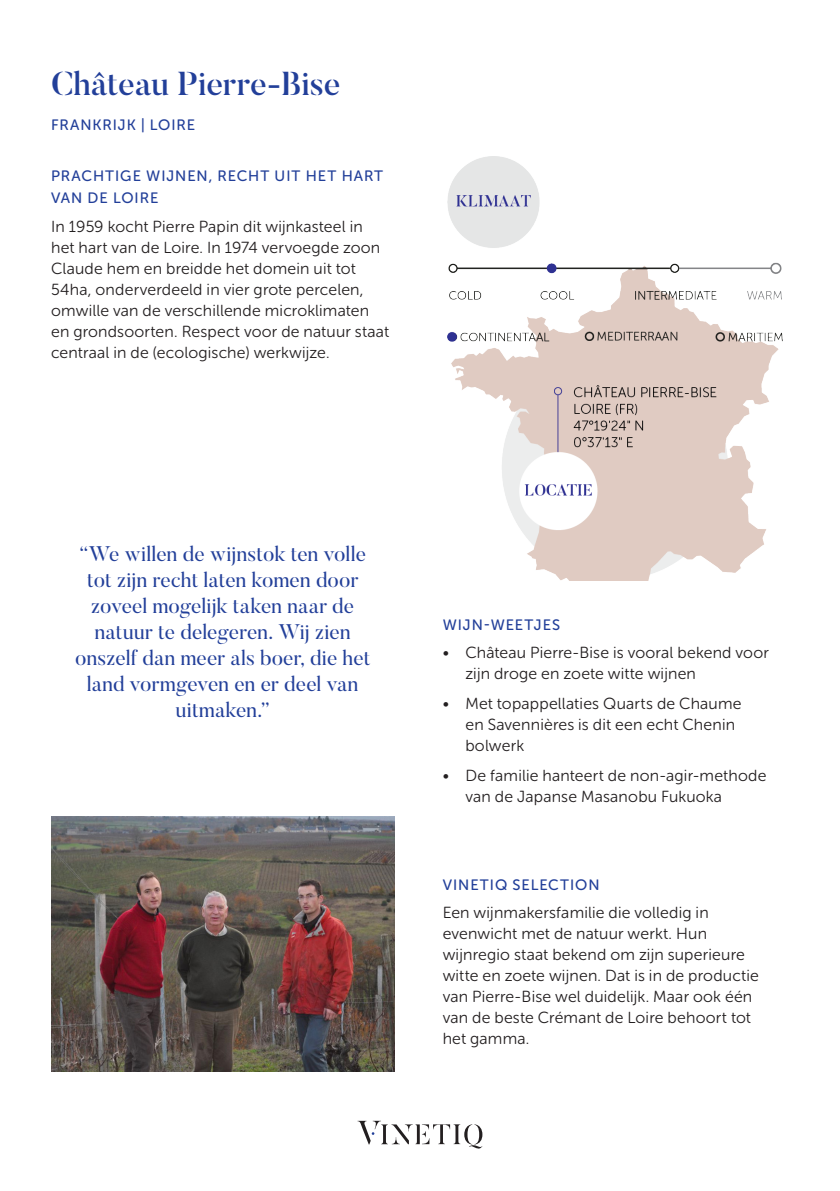
<style>
.page{position:relative;width:840px;height:1191px;background:#fff}
.page>*{position:absolute;margin:0;border:0;box-sizing:border-box;transform-origin:0 0}
.Heading1{font:500 33px "Butler Stencil";letter-spacing:-.005em;color:#223f99}
.t1{font:21px/26px "Butler";letter-spacing:.005em;color:#223f99;text-align:center}
.Body{font:16px/21px "Museo Sans Rounded 300";letter-spacing:.01em;color:#231f20}
.Heading2{font:15px/22px "Museo Sans Rounded 500";letter-spacing:.065em;color:#223f99}
</style>
<div class="page">
<svg style="left:357px;top:1120px;width:125px;height:29px"></svg>
<img style="left:51px;top:816px;width:343px;height:255px">
<img style="left:447px;top:156px;width:336px;height:424px">
<p class="Heading1" style="left:51px;top:63px;width:291px">Château Pierre-Bise</p>
<p class="Heading2" style="left:51px;top:114px;width:145px">FRANKRIJK | LOIRE</p>
<p class="Heading2" style="left:51px;top:165px;width:333px">PRACHTIGE WIJNEN, RECHT UIT HET HART<br>VAN DE LOIRE</p>
<p class="Body" style="left:51px;top:216px;width:339px">In 1959 kocht Pierre Papin dit wijnkasteel in het hart van de Loire. In 1974 vervoegde zoon Claude hem en breidde het domein uit tot 54ha, onderverdeeld in vier grote percelen, omwille van de verschillende microklimaten en grondsoorten. Respect voor de natuur staat centraal in de (ecologische) werkwijze.</p>
<p class="t1" style="left:75px;top:540px;width:296px">“We willen de wijnstok ten volle tot zijn recht laten komen door zoveel mogelijk taken naar de natuur te delegeren. Wij zien onszelf dan meer als boer, die het land vormgeven en er deel van uitmaken.”</p>
<p class="Heading2" style="left:442px;top:614px;width:119px">WIJN-WEETJES</p>
<p class="Body" style="left:465px;top:642px;width:305px;text-indent:-23px">• Château Pierre-Bise is vooral bekend voor zijn droge en zoete witte wijnen</p>
<p class="Body" style="left:465px;top:693px;width:277px;text-indent:-23px">• Met topappellaties Quarts de Chaume en Savennières is dit een echt Chenin bolwerk</p>
<p class="Body" style="left:465px;top:764px;width:302px;text-indent:-23px">• De familie hanteert de non-agir-methode van de Japanse Masanobu Fukuoka</p>
<p class="Heading2" style="left:442px;top:874px;width:158px">VINETIQ SELECTION</p>
<p class="Body" style="left:442px;top:902px;width:317px">Een wijnmakersfamilie die volledig in evenwicht met de natuur werkt. Hun wijnregio staat bekend om zijn superieure witte en zoete wijnen. Dat is in de productie van Pierre-Bise wel duidelijk. Maar ook één van de beste Crémant de Loire behoort tot het gamma.</p>
</div>
